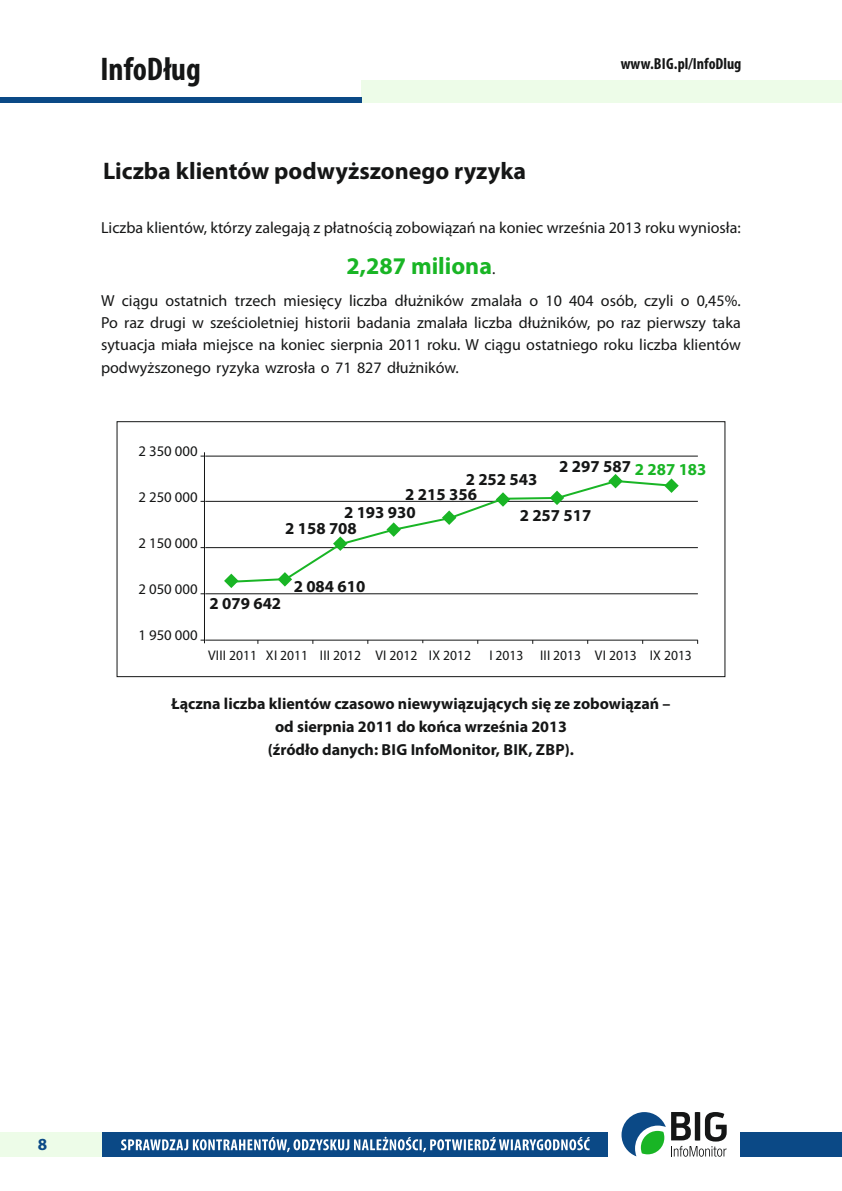
<style>
.page{position:relative;width:842px;height:1191px;background:#fff}
.page>*{position:absolute;margin:0;border:0;box-sizing:border-box;transform-origin:0 0}
.t1{font:700 condensed 32.8px "Myriad Pro";color:#151616}
.t2{font:700 24px "Myriad Pro";color:#151616}
.t3{font:700 24px "Myriad Pro";color:#19b525}
.t4{font:700 17px "Myriad Pro";color:#0b4986}
.t5{font:700 16.8px "Myriad Pro";color:#151616}
.t6{font:700 16.8px "Myriad Pro";color:#19b525}
.t7{font:16px/22.2px "Myriad Pro";color:#151616;text-align:justify}
.t8{font:700 16px/22.8px "Myriad Pro";color:#151616;text-align:center}
.t9{font:700 condensed 16px "Myriad Pro";color:#151616}
.t10{font:14.8px "Myriad Pro";color:#151616}
.t11{font:14px "Myriad Pro";color:#151616}
.s1{font-weight:400;font-size:16px;color:#151616}
</style>
<div class="page">
<div style="left:362px;top:80px;width:480px;height:22px;background:#edfce8"></div>
<div style="left:0;top:97px;width:362px;height:5px;background:#0b4986"></div>
<div style="left:102px;top:1132px;width:740px;height:24px;background:#0b4986"></div>
<div style="left:0;top:1132px;width:102px;height:24px;background:#edfce8"></div>
<div style="left:608px;top:1106px;width:132px;height:61px;background:#fff"></div>
<svg style="left:621px;top:1112px;width:106px;height:44px"></svg>
<svg style="left:121px;top:1136px;width:469px;height:16px"></svg>
<div style="left:117px;top:421px;width:608px;height:256px;border:1px solid #151616"></div>
<hr style="left:204px;top:452px;width:1px;height:191px;background:#151616">
<hr style="left:205px;top:593px;width:493px;height:1px;background:#151616">
<hr style="left:205px;top:547px;width:493px;height:1px;background:#151616">
<hr style="left:205px;top:501px;width:493px;height:1px;background:#151616">
<hr style="left:205px;top:456px;width:493px;height:1px;background:#151616">
<svg style="left:229px;top:480px;width:445px;height:103px"></svg>
<svg style="left:224px;top:573px;width:15px;height:15px"></svg>
<svg style="left:278px;top:572px;width:14px;height:14px"></svg>
<svg style="left:333px;top:536px;width:14px;height:15px"></svg>
<svg style="left:386px;top:522px;width:15px;height:15px"></svg>
<hr style="left:205px;top:640px;width:493px;height:1px;background:#151616">
<svg style="left:442px;top:510px;width:14px;height:15px"></svg>
<svg style="left:496px;top:492px;width:14px;height:15px"></svg>
<svg style="left:550px;top:490px;width:14px;height:15px"></svg>
<svg style="left:608px;top:474px;width:15px;height:14px"></svg>
<svg style="left:664px;top:478px;width:15px;height:15px"></svg>
<h1 class="t1" style="left:100px;top:55px;width:102px">InfoDług</h1>
<p class="t9" style="left:621px;top:57px;width:122px">www.BIG.pl/InfoDlug</p>
<h2 class="t2" style="left:103px;top:161px;width:425px">Liczba klientów podwyższonego ryzyka</h2>
<p class="t7" style="left:101px;top:218px;width:641px">Liczba klientów, którzy zalegają z płatnością zobowiązań na koniec września 2013 roku wyniosła:</p>
<h2 class="t3" style="left:347px;top:256px;width:150px">2,287 miliona<span class="s1">.</span></h2>
<p class="t7" style="left:101px;top:291px;width:641px">W ciągu ostatnich trzech miesięcy liczba dłużników zmalała o 10 404 osób, czyli o 0,45%.<br>Po raz drugi w sześcioletniej historii badania zmalała liczba dłużników, po raz pierwszy taka sytuacja miała miejsce na koniec sierpnia 2011 roku. W ciągu ostatniego roku liczba klientów podwyższonego ryzyka wzrosła o 71 827 dłużników.</p>
<p class="t10" style="left:138px;top:445px;width:61px">2 350 000</p>
<p class="t10" style="left:138px;top:491px;width:61px">2 250 000</p>
<p class="t10" style="left:138px;top:537px;width:61px">2 150 000</p>
<p class="t5" style="left:466px;top:472px;width:73px">2 252 543</p>
<p class="t5" style="left:405px;top:487px;width:73px">2 215 356</p>
<p class="t5" style="left:559px;top:459px;width:73px">2 297 587</p>
<p class="t6" style="left:635px;top:463px;width:73px">2 287 183</p>
<p class="t5" style="left:344px;top:506px;width:73px">2 193 930</p>
<p class="t5" style="left:285px;top:522px;width:73px">2 158 708</p>
<p class="t5" style="left:520px;top:508px;width:73px">2 257 517</p>
<p class="t10" style="left:138px;top:583px;width:61px">2 050 000</p>
<p class="t10" style="left:138px;top:629px;width:61px">1 950 000</p>
<p class="t5" style="left:209px;top:596px;width:73px">2 079 642</p>
<p class="t5" style="left:294px;top:579px;width:73px">2 084 610</p>
<p class="t11" style="left:208px;top:649px;width:264px">VIII 2011 XI 2011 III 2012 VI 2012 IX 2012</p>
<p class="t11" style="left:489px;top:649px;width:35px">I 2013</p>
<p class="t11" style="left:540px;top:649px;width:43px">III 2013</p>
<p class="t11" style="left:595px;top:649px;width:98px">VI 2013 IX 2013</p>
<p class="t8" style="left:171px;top:694px;width:500px">Łączna liczba klientów czasowo niewywiązujących się ze zobowiązań – od sierpnia 2011 do końca września 2013<br>(źródło danych: BIG InfoMonitor, BIK, ZBP).</p>
<p class="t4" style="left:38px;top:1137px;width:11px">8</p>
</div>
